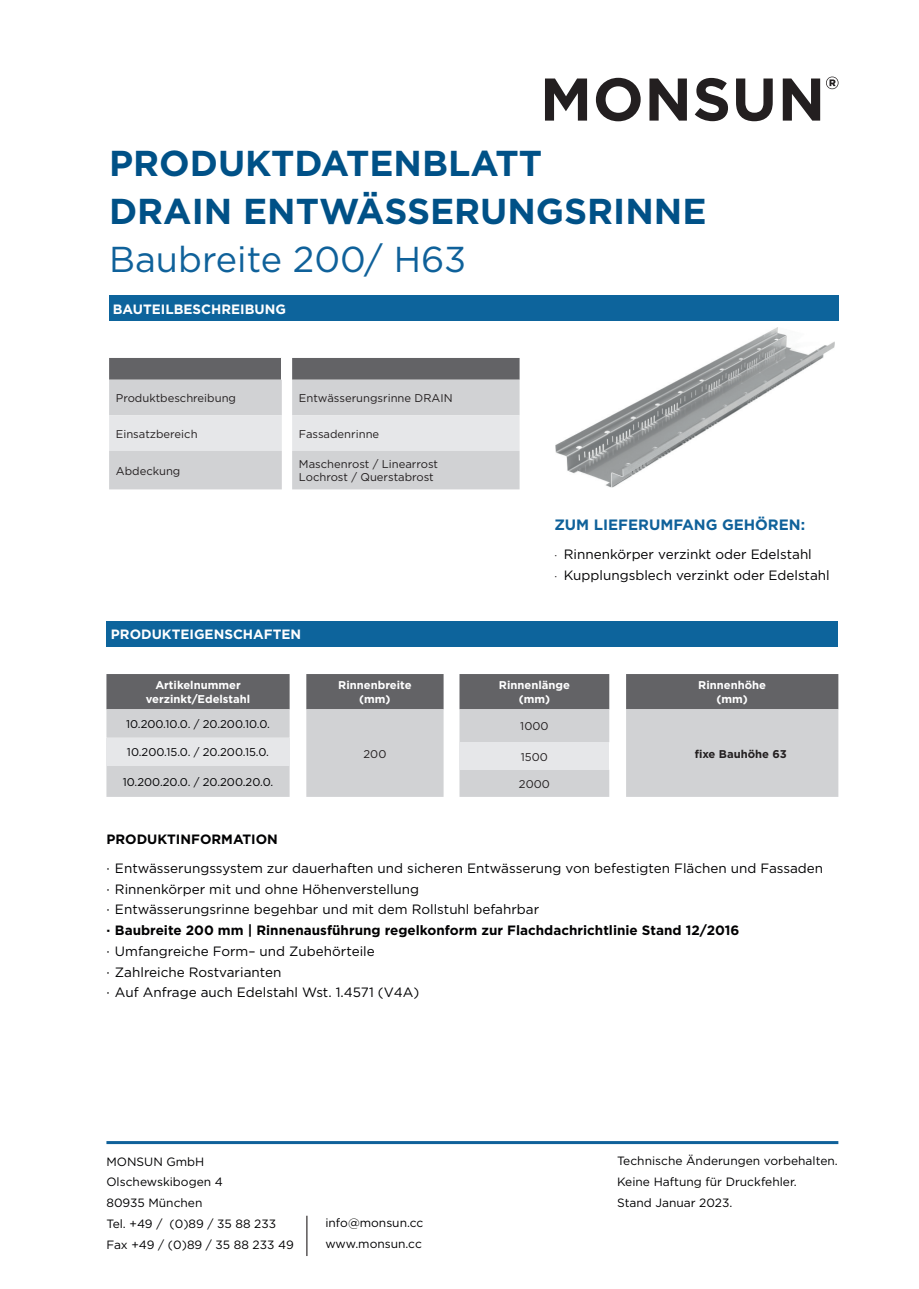
<style>
.page{position:relative;width:919px;height:1289px;background:#fff}
.page>*{position:absolute;margin:0;border:0;box-sizing:border-box;transform-origin:0 0}
.t1{font:700 36px "Gotham";color:#005187}
.t2{font:36px "Gotham";color:#0f619a}
.t3{font:700 15px "Gotham";color:#0f619a}
.t4{font:13.5px "Gotham";color:#000002}
.t5{font:700 13.5px "Gotham";color:#000002}
.t6{font:700 13.5px "Gotham";color:#fff}
.t7{font:12px "Gotham";color:#000002}
.t8{font:11.25px "Gotham";color:#231f20}
.t9{font:700 11.25px "Gotham";color:#fff}
.t10{font:11.25px "Gotham";color:#000002}
.t11{font:700 11.25px "Gotham";color:#231f20}
.s1{font-size:11.25px;color:#231f20}
</style>
<div class="page">
<div style="left:109px;top:295px;width:729px;height:26px;background:#0d649c"></div>
<div style="left:106px;top:621px;width:732px;height:26px;background:#0d649c"></div>
<svg style="left:545px;top:77px;width:293px;height:44px"></svg>
<svg style="left:109px;top:358px;width:410px;height:131px;background:#c6c7c9"></svg>
<hr style="left:106px;top:1141px;width:732px;height:3px;background:#0f619a">
<hr style="left:306px;top:1215px;width:1px;height:40px;background:#231f20">
<svg style="left:106px;top:674px;width:732px;height:122px;background:#b3b4b6"></svg>
<div style="left:106px;top:737px;width:183px;height:28px;background:#e6e7e9"></div>
<div style="left:459px;top:742px;width:150px;height:27px;background:#e6e7e9"></div>
<img style="left:555px;top:328px;width:279px;height:159px">
<p class="t1" style="left:109px;top:139px;width:434px">PRODUKTDATENBLATT</p>
<p class="t1" style="left:109px;top:187px;width:598px">DRAIN ENTWÄSSERUNGSRINNE</p>
<p class="t2" style="left:109px;top:236px;width:358px">Baubreite 200/ H63</p>
<p class="t6" style="left:113px;top:300px;width:175px">BAUTEILBESCHREIBUNG</p>
<p class="t8" style="left:116px;top:391px;width:122px">Produktbeschreibung</p>
<p class="t8" style="left:299px;top:391px;width:155px">Entwässerungsrinne DRAIN</p>
<p class="t8" style="left:116px;top:426px;width:83px">Einsatzbereich</p>
<p class="t8" style="left:299px;top:426px;width:82px">Fassadenrinne</p>
<p class="t8" style="left:116px;top:463px;width:66px">Abdeckung</p>
<p class="t8" style="left:299px;top:456px;width:141px">Maschenrost / Linearrost</p>
<p class="t8" style="left:299px;top:470px;width:136px">Lochrost / Querstabrost</p>
<p class="t6" style="left:111px;top:625px;width:192px">PRODUKTEIGENSCHAFTEN</p>
<p class="t9" style="left:155px;top:678px;width:87px">Artikelnummer</p>
<p class="t9" style="left:146px;top:691px;width:106px">verzinkt/Edelstahl</p>
<p class="t10" style="left:126px;top:716px;width:145px">10.200.10.0. / 20.200.10.0.</p>
<p class="t9" style="left:338px;top:678px;width:75px">Rinnenbreite</p>
<p class="t9" style="left:359px;top:691px;width:33px">(mm)</p>
<p class="t3" style="left:554px;top:514px;width:252px">ZUM LIEFERUMFANG GEHÖREN:</p>
<p class="t4" style="left:554px;top:546px;width:259px"><span class="s1">·</span> Rinnenkörper verzinkt oder Edelstahl</p>
<p class="t4" style="left:554px;top:566px;width:277px"><span class="s1">·</span> Kupplungsblech verzinkt oder Edelstahl</p>
<p class="t9" style="left:499px;top:678px;width:73px">Rinnenlänge</p>
<p class="t9" style="left:518px;top:691px;width:33px">(mm)</p>
<p class="t8" style="left:520px;top:719px;width:30px">1000</p>
<p class="t9" style="left:698px;top:678px;width:69px">Rinnenhöhe</p>
<p class="t9" style="left:716px;top:691px;width:33px">(mm)</p>
<p class="t10" style="left:127px;top:744px;width:144px">10.200.15.0. / 20.200.15.0.</p>
<p class="t8" style="left:521px;top:749px;width:28px">1500</p>
<p class="t11" style="left:694px;top:746px;width:94px">fixe Bauhöhe 63</p>
<p class="t10" style="left:123px;top:774px;width:152px">10.200.20.0. / 20.200.20.0.</p>
<p class="t8" style="left:519px;top:776px;width:32px">2000</p>
<p class="t8" style="left:363px;top:746px;width:24px">200</p>
<p class="t5" style="left:106px;top:829px;width:173px">PRODUKTINFORMATION</p>
<p class="t4" style="left:106px;top:859px;width:718px">· Entwässerungssystem zur dauerhaften und sicheren Entwässerung von befestigten Flächen und Fassaden</p>
<p class="t4" style="left:106px;top:880px;width:314px">· Rinnenkörper mit und ohne Höhenverstellung</p>
<p class="t4" style="left:106px;top:900px;width:434px">· Entwässerungsrinne begehbar und mit dem Rollstuhl befahrbar</p>
<p class="t5" style="left:106px;top:921px;width:634px">· Baubreite 200 mm | Rinnenausführung regelkonform zur Flachdachrichtlinie Stand 12/2016</p>
<p class="t4" style="left:106px;top:942px;width:270px">· Umfangreiche Form– und Zubehörteile</p>
<p class="t4" style="left:106px;top:963px;width:176px">· Zahlreiche Rostvarianten</p>
<p class="t4" style="left:106px;top:983px;width:314px">· Auf Anfrage auch Edelstahl Wst. 1.4571 (V4A)</p>
<p class="t7" style="left:106px;top:1153px;width:99px">MONSUN GmbH</p>
<p class="t7" style="left:106px;top:1174px;width:118px">Olschewskibogen 4</p>
<p class="t7" style="left:106px;top:1195px;width:97px">80935 München</p>
<p class="t7" style="left:106px;top:1215px;width:171px">Tel. +49 / (0)89 / 35 88 233</p>
<p class="t7" style="left:106px;top:1236px;width:189px">Fax +49 / (0)89 / 35 88 233 49</p>
<p class="t7" style="left:325px;top:1214px;width:99px">info@monsun.cc</p>
<p class="t7" style="left:325px;top:1235px;width:98px">www.monsun.cc</p>
<p class="t7" style="left:617px;top:1153px;width:222px">Technische Änderungen vorbehalten.</p>
<p class="t7" style="left:617px;top:1174px;width:181px">Keine Haftung für Druckfehler.</p>
<p class="t7" style="left:617px;top:1194px;width:117px">Stand Januar 2023.</p>
</div>
